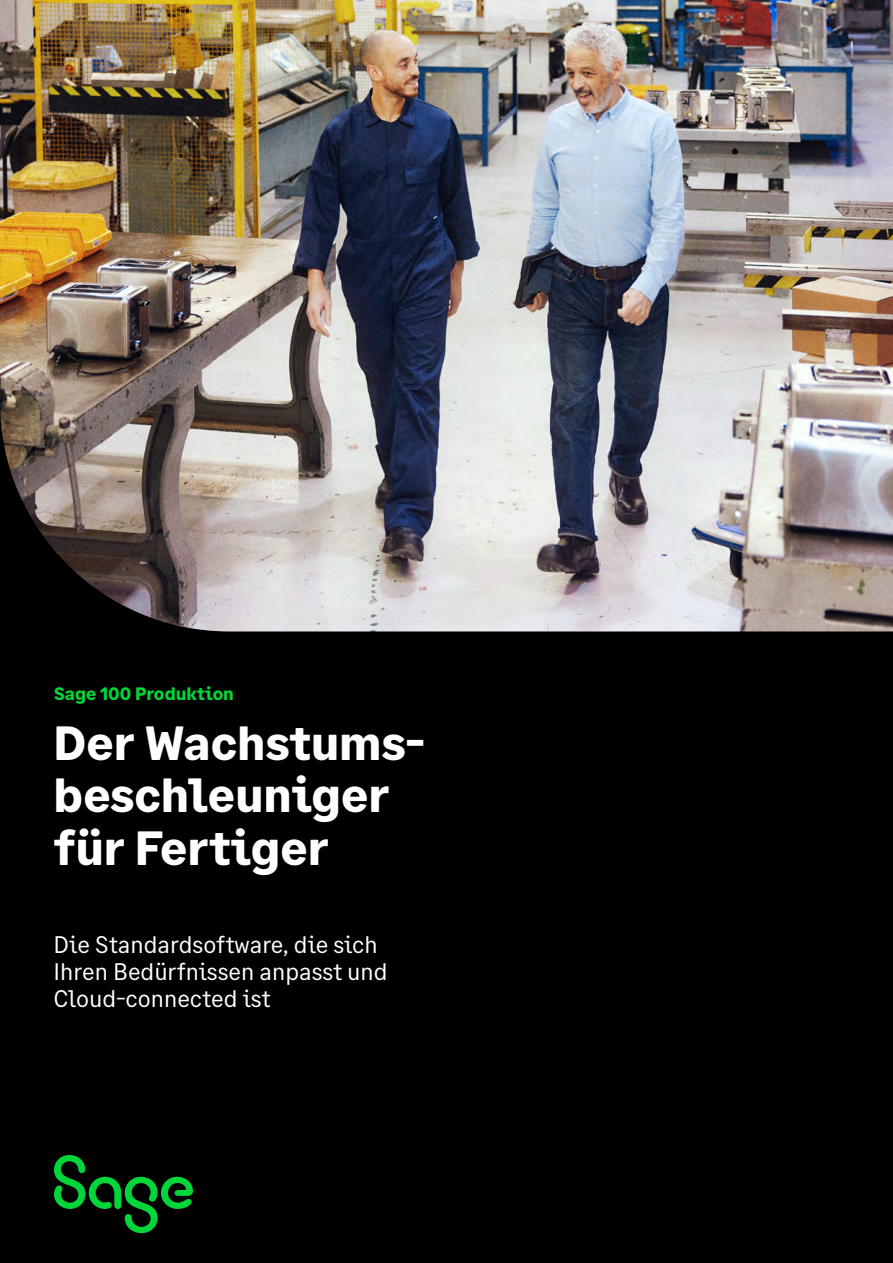
<style>
.page{position:relative;width:893px;height:1263px;background:#000}
.page>*{position:absolute;margin:0;border:0;box-sizing:border-box;transform-origin:0 0}
.t1{font:700 48px/52.5px "Sage Text";color:#fff}
.t2{font:24px/27px "Sage Text";color:#fff}
.t3{font:700 18px "Sage Text";color:#00d639}
</style>
<div class="page">
<img style="left:0;top:0;width:893px;height:631px">
<svg style="left:54px;top:1155px;width:139px;height:78px"></svg>
<p class="t3" style="left:54px;top:682px;width:181px">Sage 100 Produktion</p>
<h1 class="t1" style="left:54px;top:717px;width:373px">Der Wachstums&shy;beschleuniger für Fertiger</h1>
<p class="t2" style="left:54px;top:931px;width:336px">Die Standardsoftware, die sich<br>Ihren Bedürfnissen anpasst und<br>Cloud-connected ist</p>
</div>
